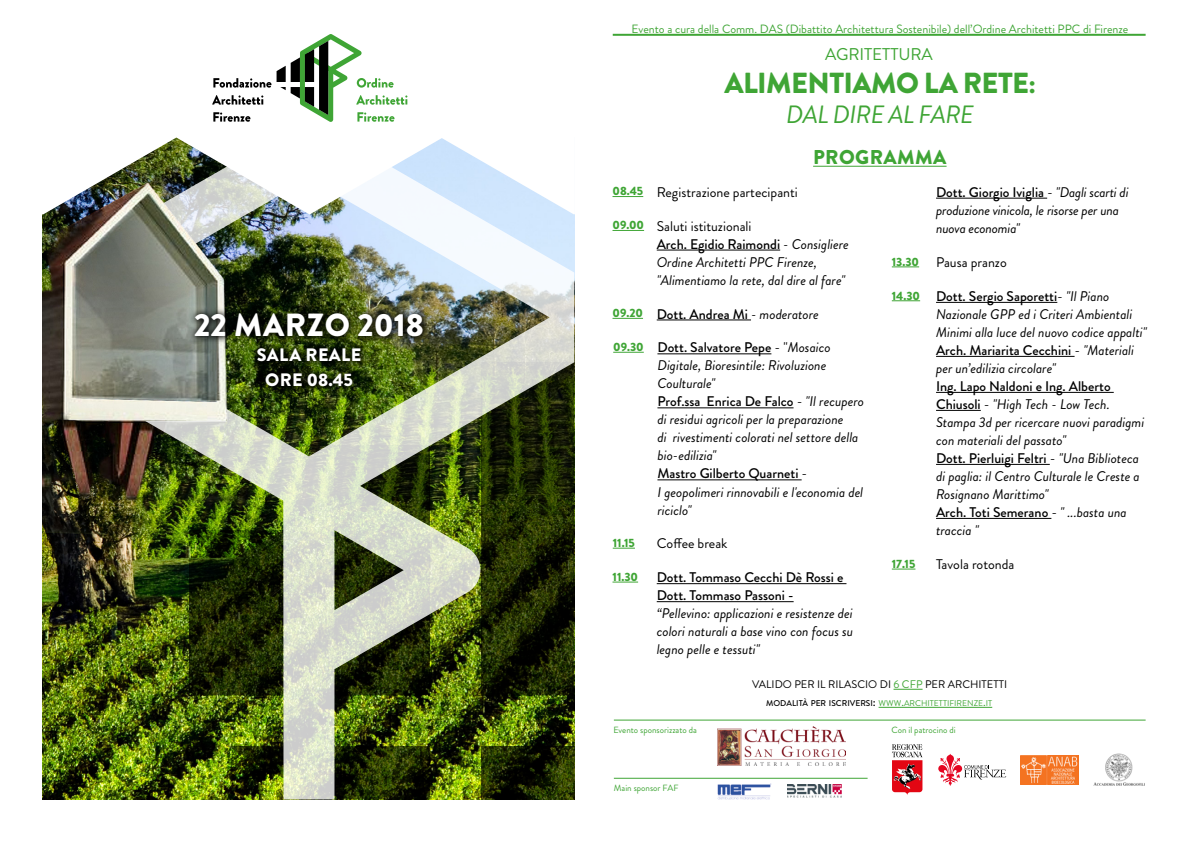
<style>
.page{position:relative;width:1191px;height:842px;background:#fff}
.page>*{position:absolute;margin:0;border:0;box-sizing:border-box;transform-origin:0 0}
.t1{font:900 32px "Brandon Grotesque";letter-spacing:.005em;color:#fff}
.t2{font:900 29px "Brandon Grotesque";letter-spacing:-.02em;color:#3fa535}
.t3{font:italic 25px "Brandon Grotesque";letter-spacing:-.02em;color:#3fa535}
.t4{font:900 20px "Brandon Grotesque";letter-spacing:.02em;color:#3fa535}
.t5{font:900 18px/25px "Brandon Grotesque";letter-spacing:.02em;color:#fff;text-align:center}
.t6{font:17px "Brandon Grotesque";letter-spacing:-.01em;color:#3fa535}
.t7{font:italic 14px/18px "Brandon Grotesque";color:#000}
.t8{font:500 14px/18px "Brandon Grotesque";color:#000}
.t9{font:14px "Brandon Grotesque";color:#000}
.t10{font:12px "Brandon Grotesque";color:#3fa535}
.t11{font:900 12px "Brandon Grotesque";color:#3fa535}
.t12{font:11px "Brandon Grotesque";color:#000}
.t13{font:9px "Brandon Grotesque";color:#3fa535}
.t14{font:8.4px "Brandon Grotesque";color:#3fa535}
.s1{font-weight:900;font-size:12px;color:#3fa535}
.s2{font-style:normal}
.s3{font-weight:500;font-style:normal}
.s4{font-weight:400;font-style:italic}
.s5{color:#3fa535}
.s6{font-weight:500;color:#000}
.s7{font-weight:500;font-size:12px;color:#000}
.s8{font-size:12px}
</style>
<div class="page">
<img style="left:43px;top:215px;width:102px;height:584px">
<img style="left:145px;top:215px;width:429px;height:584px">
<svg style="left:42px;top:96px;width:533px;height:119px"></svg>
<hr style="left:613px;top:34px;width:532px;height:2px;background:#3fa535">
<hr style="left:612px;top:196px;width:31px;height:1px;background:#3fa535">
<svg style="left:893px;top:689px;width:29px;height:1px"></svg>
<hr style="left:878px;top:707px;width:114px;height:1px;background:#3fa535">
<hr style="left:813px;top:166px;width:133px;height:1px;background:#3fa535">
<svg style="left:891px;top:569px;width:24px;height:1px"></svg>
<hr style="left:657px;top:250px;width:123px;height:1px;background:#000">
<hr style="left:612px;top:230px;width:32px;height:1px;background:#3fa535">
<hr style="left:657px;top:320px;width:94px;height:1px;background:#000">
<hr style="left:612px;top:318px;width:31px;height:1px;background:#3fa535">
<hr style="left:657px;top:353px;width:114px;height:1px;background:#000">
<hr style="left:657px;top:407px;width:136px;height:1px;background:#000">
<hr style="left:657px;top:479px;width:144px;height:1px;background:#000">
<hr style="left:613px;top:352px;width:31px;height:1px;background:#3fa535">
<hr style="left:936px;top:302px;width:121px;height:1px;background:#000">
<hr style="left:936px;top:356px;width:138px;height:1px;background:#000">
<hr style="left:936px;top:392px;width:177px;height:1px;background:#000">
<hr style="left:936px;top:410px;width:44px;height:1px;background:#000">
<hr style="left:936px;top:464px;width:113px;height:1px;background:#000">
<hr style="left:936px;top:518px;width:115px;height:1px;background:#000">
<svg style="left:891px;top:300px;width:29px;height:1px"></svg>
<hr style="left:657px;top:583px;width:189px;height:1px;background:#000">
<hr style="left:657px;top:601px;width:136px;height:1px;background:#000">
<svg style="left:612px;top:582px;width:26px;height:1px"></svg>
<svg style="left:613px;top:548px;width:22px;height:1px"></svg>
<svg style="left:891px;top:267px;width:28px;height:1px"></svg>
<hr style="left:936px;top:198px;width:111px;height:1px;background:#000">
<svg style="left:212px;top:34px;width:195px;height:88px"></svg>
<hr style="left:614px;top:720px;width:531px;height:1px;background:#3fa535">
<hr style="left:614px;top:778px;width:253px;height:1px;background:#3fa535">
<img style="left:718px;top:784px;width:53px;height:15px">
<img style="left:787px;top:785px;width:54px;height:12px">
<img style="left:718px;top:726px;width:127px;height:40px">
<svg style="left:938px;top:754px;width:68px;height:32px"></svg>
<svg style="left:892px;top:744px;width:30px;height:51px"></svg>
<img style="left:893px;top:763px;width:28px;height:26px">
<img style="left:1020px;top:755px;width:59px;height:29px">
<img style="left:1093px;top:754px;width:52px;height:32px">
<h1 class="t1" style="left:194px;top:302px;width:231px">22 MARZO 2018</h1>
<p class="t5" style="left:257px;top:342px;width:106px">SALA REALE<br>ORE 08.45</p>
<p class="t10" style="left:631px;top:21px;width:498px">Evento a cura della Comm. DAS (Dibattito Architettura Sostenibile) dell’Ordine Architetti PPC di Firenze</p>
<p class="t6" style="left:825px;top:43px;width:109px">AGRITETTURA</p>
<h2 class="t2" style="left:724px;top:62px;width:313px">ALIMENTIAMO LA RETE:</h2>
<h3 class="t3" style="left:786px;top:97px;width:189px">DAL DIRE AL FARE</h3>
<h3 class="t4" style="left:813px;top:143px;width:135px">PROGRAMMA</h3>
<p class="t9" style="left:612px;top:182px;width:187px"><span class="s1">08.45</span> Registrazione partecipanti</p>
<p class="t11" style="left:612px;top:217px;width:33px">09.00</p>
<p class="t7" style="left:657px;top:217px;width:194px"><span class="s2">Saluti istituzionali<br></span><span class="s3">Arch. Egidio Raimondi</span> - Consigliere<br>Ordine Architetti PPC Firenze, "Alimentiamo la rete, dal dire al fare"</p>
<p class="t8" style="left:612px;top:305px;width:208px"><span class="s1">09.20</span> Dott. Andrea Mi <span class="s4">- moderatore</span></p>
<p class="t7" style="left:657px;top:339px;width:208px"><span class="s3">Dott. Salvatore Pepe</span> <span class="s2">- "</span>Mosaico<br>Digitale, Bioresintile: Rivoluzione<br>Coulturale"<br><span class="s3">Prof.ssa Enrica De Falco</span> <span class="s2">-</span> "Il recupero di residui agricoli per la preparazione<br>di rivestimenti colorati nel settore della bio-edilizia"<br><span class="s3">Mastro Gilberto Quarneti</span> <span class="s2">-<br></span>I geopolimeri rinnovabili e l'economia del riciclo"</p>
<p class="t11" style="left:613px;top:338px;width:32px">09.30</p>
<p class="t11" style="left:613px;top:534px;width:24px">11.15</p>
<p class="t9" style="left:657px;top:534px;width:72px">Coffee break</p>
<p class="t11" style="left:612px;top:568px;width:27px">11.30</p>
<p class="t8" style="left:657px;top:569px;width:188px">Dott. Tommaso Cecchi Dè Rossi e<br>Dott. Tommaso Passoni -</p>
<p class="t7" style="left:657px;top:605px;width:198px;text-align:justify">“Pellevino: applicazioni e resistenze dei colori naturali a base vino con focus su legno pelle e tessuti"</p>
<p class="t7" style="left:936px;top:183px;width:194px"><span class="s3">Dott. Giorgio Iviglia</span> <span class="s2">-</span> "Dagli scarti di produzione vinicola, le risorse per una nuova economia"</p>
<p class="t9" style="left:891px;top:253px;width:116px"><span class="s1">13.30</span> Pausa pranzo</p>
<p class="t11" style="left:891px;top:287px;width:30px">14.30</p>
<p class="t7" style="left:936px;top:287px;width:212px"><span class="s3">Dott. Sergio Saporetti</span><span class="s2">-</span> "Il Piano Nazionale GPP ed i Criteri Ambientali Minimi alla luce del nuovo codice appalti" <span class="s3">Arch. Mariarita Cecchini</span> <span class="s2">-</span> "Materiali per un’edilizia circolare"</p>
<p class="t7" style="left:936px;top:377px;width:210px"><span class="s3">Ing. Lapo Naldoni e Ing. Alberto<br>Chiusoli</span> <span class="s2">-</span> "High Tech - Low Tech.<br>Stampa 3d per ricercare nuovi paradigmi con materiali del passato"<br><span class="s3">Dott. Pierluigi Feltri</span> <span class="s2">-</span> "Una Biblioteca di paglia: il Centro Culturale le Creste a<br>Rosignano Marittimo"<br><span class="s3">Arch. Toti Semerano</span> <span class="s2">-</span> " ...basta una traccia "</p>
<p class="t11" style="left:891px;top:555px;width:25px">17.15</p>
<p class="t9" style="left:936px;top:555px;width:80px">Tavola rotonda</p>
<p class="t12" style="left:752px;top:677px;width:257px">VALIDO PER IL RILASCIO DI <span class="s5">6 CFP</span> PER ARCHITETTI</p>
<p class="t14" style="left:766px;top:697px;width:228px"><span class="s6">MODALITÀ PER ISCRIVERSI</span><span class="s7">:</span> WWW<span class="s8">.</span>ARCHITETTIFIRENZE<span class="s8">.</span>IT</p>
<p class="t13" style="left:613px;top:723px;width:85px">Evento sponsorizzato da</p>
<p class="t13" style="left:891px;top:723px;width:66px">Con il patrocino di</p>
<p class="t13" style="left:614px;top:782px;width:66px">Main sponsor FAF</p>
</div>
